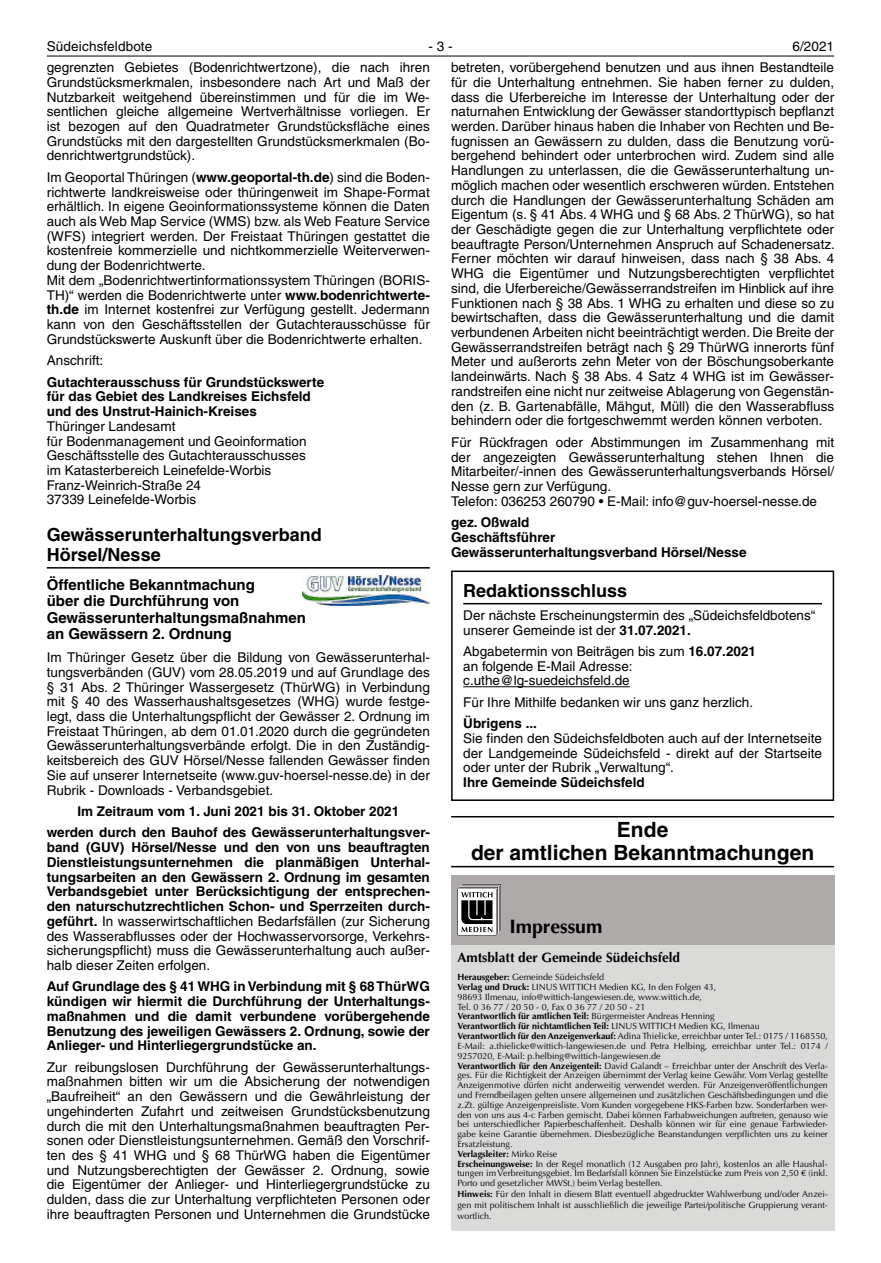
<style>
.page{position:relative;width:881px;height:1263px;background:#fff}
.page>*{position:absolute;margin:0;border:0;box-sizing:border-box;transform-origin:0 0}
.t1{font:700 21px/23px "Helvetica LT";color:#000;text-align:center}
.t2{font:700 19.5px "Optima LT";color:#000}
.t3{font:700 18px/19.6px "Helvetica LT";color:#000}
.t4{font:700 15px/16.4px "Helvetica LT";color:#000}
.t5{font:13.5px/14.7px "Helvetica LT";color:#000;text-align:justify}
.t6{font:700 13.5px/14.7px "Helvetica LT";color:#000}
.t7{font:700 13.5px "Optima LT";color:#000}
.t8{font:9px/9.8px "Optima LT";color:#000}
.s1{font-weight:700}
.s2{font-weight:400}
</style>
<div class="page">
<hr style="left:47px;top:56px;width:786px;height:1px;background:#000">
<hr style="left:451px;top:816px;width:382px;height:1px;background:#000">
<hr style="left:451px;top:866px;width:382px;height:1px;background:#000">
<hr style="left:463px;top:603px;width:358px;height:1px;background:#000">
<hr style="left:463px;top:686px;width:166px;height:1px;background:#000">
<div style="left:451px;top:570px;width:382px;height:231px;border:2px solid #000"></div>
<hr style="left:47px;top:567px;width:382px;height:2px;background:#000">
<img style="left:302px;top:576px;width:127px;height:29px">
<div style="left:451px;top:933px;width:382px;height:298px;background:#dadad9"></div>
<div style="left:451px;top:875px;width:382px;height:70px;background:#adaaa9"></div>
<svg style="left:457px;top:884px;width:44px;height:51px;background:#8d8d8d"></svg>
<p class="t5" style="left:47px;top:39px;width:107px">Südeichsfeldbote</p>
<p class="t5" style="left:428px;top:39px;width:26px">- 3 -</p>
<p class="t5" style="left:451px;top:35px;width:384px;line-height:21.3px;text-align:right">6/2021<br>betreten, vorübergehend benutzen und aus ihnen Bestandteile</p>
<p class="t5" style="left:451px;top:75px;width:385px">für die Unterhaltung entnehmen. Sie haben ferner zu dulden, dass die Uferbereiche im Interesse der Unterhaltung oder der naturnahen Entwicklung der Gewässer standorttypisch bepflanzt werden. Darüber hinaus haben die Inhaber von Rechten und Be&shy;fugnissen an Gewässern zu dulden, dass die Benutzung vorü&shy;bergehend behindert oder unterbrochen wird. Zudem sind alle Handlungen zu unterlassen, die die Gewässerunterhaltung un&shy;möglich machen oder wesentlich erschweren würden. Entstehen durch die Handlungen der Gewässerunterhaltung Schäden am Eigentum (s. § 41 Abs. 4 WHG und § 68 Abs. 2 ThürWG), so hat der Geschädigte gegen die zur Unterhaltung verpflichtete oder beauftragte Person/Unternehmen Anspruch auf Schadenersatz.<br>Ferner möchten wir darauf hinweisen, dass nach § 38 Abs. 4<br>WHG die Eigentümer und Nutzungsberechtigten verpflichtet sind, die Uferbereiche/Gewässerrandstreifen im Hinblick auf ihre Funktionen nach § 38 Abs. 1 WHG zu erhalten und diese so zu bewirtschaften, dass die Gewässerunterhaltung und die damit verbundenen Arbeiten nicht beeinträchtigt werden. Die Breite der Gewässerrandstreifen beträgt nach § 29 ThürWG innerorts fünf Meter und außerorts zehn Meter von der Böschungsoberkante landeinwärts. Nach § 38 Abs. 4 Satz 4 WHG ist im Gewässer&shy;randstreifen eine nicht nur zeitweise Ablagerung von Gegenstän&shy;den (z. B. Gartenabfälle, Mähgut, Müll) die den Wasserabfluss behindern oder die fortgeschwemmt werden können verboten.</p>
<p class="t5" style="left:451px;top:435px;width:384px;text-align:left">Für Rückfragen oder Abstimmungen im Zusammenhang mit der angezeigten Gewässerunterhaltung stehen Ihnen die Mitarbeiter/-innen des Gewässerunterhaltungsverbands Hörsel/ Nesse gern zur Verfügung.<br>Telefon: 036253 260790 • E-Mail: info@guv-hoersel-nesse.de</p>
<p class="t6" style="left:451px;top:515px;width:297px">gez. Oßwald<br>Geschäftsführer<br>Gewässerunterhaltungsverband Hörsel/Nesse</p>
<h3 class="t3" style="left:463px;top:580px;width:165px">Redaktionsschluss</h3>
<p class="t5" style="left:463px;top:608px;width:353px">Der nächste Erscheinungstermin des „Südeichsfeldbotens“ unserer Gemeinde ist der <span class="s1">31.07.2021.</span></p>
<p class="t5" style="left:463px;top:644px;width:294px;text-align:left">Abgabetermin von Beiträgen bis zum <span class="s1">16.07.2021 </span>an folgende E-Mail Adresse: c.uthe@lg-suedeichsfeld.de</p>
<p class="t5" style="left:463px;top:695px;width:291px">Für Ihre Mithilfe bedanken wir uns ganz herzlich.</p>
<p class="t6" style="left:463px;top:716px;width:75px">Übrigens ...</p>
<p class="t5" style="left:463px;top:731px;width:360px">Sie finden den Südeichsfeldboten auch auf der Internetseite der Landgemeinde Südeichsfeld - direkt auf der Startseite oder unter der Rubrik „Verwaltung“.</p>
<p class="t6" style="left:463px;top:775px;width:183px">Ihre Gemeinde Südeichsfeld</p>
<h1 class="t1" style="left:471px;top:817px;width:344px">Ende<br>der amtlichen Bekanntmachungen</h1>
<p class="t5" style="left:47px;top:60px;width:384px">gegrenzten Gebietes (Bodenrichtwertzone), die nach ihren Grundstücksmerkmalen, insbesondere nach Art und Maß der Nutzbarkeit weitgehend übereinstimmen und für die im We&shy;sentlichen gleiche allgemeine Wertverhältnisse vorliegen. Er ist bezogen auf den Quadratmeter Grundstücksfläche eines Grundstücks mit den dargestellten Grundstücksmerkmalen (Bo&shy;denrichtwertgrundstück).</p>
<p class="t5" style="left:47px;top:170px;width:384px;text-align:left">Im Geoportal Thüringen (<span class="s1">www.geoportal-th.de</span>) sind die Boden&shy;richtwerte landkreisweise oder thüringenweit im Shape-Format erhältlich. In eigene Geoinformationssysteme können die Daten auch als Web Map Service (WMS) bzw. als Web Feature Service (WFS) integriert werden. Der Freistaat Thüringen gestattet die kostenfreie kommerzielle und nichtkommerzielle Weiterverwen&shy;dung der Bodenrichtwerte.<br>Mit dem „Bodenrichtwertinformationssystem Thüringen (BORIS-TH)“ werden die Bodenrichtwerte unter <span class="s1">www.bodenrichtwerte&shy;th.de</span> im Internet kostenfrei zur Verfügung gestellt. Jedermann kann von den Geschäftsstellen der Gutachterausschüsse für Grundstückswerte Auskunft über die Bodenrichtwerte erhalten.</p>
<p class="t5" style="left:47px;top:353px;width:58px">Anschrift:</p>
<p class="t6" style="left:47px;top:374px;width:279px">Gutachterausschuss für Grundstückswerte für das Gebiet des Landkreises Eichsfeld und des Unstrut-Hainich-Kreises</p>
<p class="t5" style="left:47px;top:419px;width:261px;text-align:left">Thüringer Landesamt<br>für Bodenmanagement und Geoinformation Geschäftsstelle des Gutachterausschusses im Katasterbereich Leinefelde-Worbis Franz-Weinrich-Straße 24<br>37339 Leinefelde-Worbis</p>
<h3 class="t3" style="left:47px;top:525px;width:276px">Gewässerunterhaltungsverband<br>Hörsel/Nesse</h3>
<p class="t4" style="left:47px;top:576px;width:261px">Öffentliche Bekanntmachung<br>über die Durchführung von<br>Gewässerunterhaltungsmaßnahmen an Gewässern 2. Ordnung</p>
<p class="t5" style="left:47px;top:650px;width:384px">Im Thüringer Gesetz über die Bildung von Gewässerunterhal&shy;tungsverbänden (GUV) vom 28.05.2019 und auf Grundlage des § 31 Abs. 2 Thüringer Wassergesetz (ThürWG) in Verbindung mit § 40 des Wasserhaushaltsgesetzes (WHG) wurde festge&shy;legt, dass die Unterhaltungspflicht der Gewässer 2. Ordnung im Freistaat Thüringen, ab dem 01.01.2020 durch die gegründeten Gewässerunterhaltungsverbände erfolgt. Die in den Zuständig&shy;keitsbereich des GUV Hörsel/Nesse fallenden Gewässer finden Sie auf unserer Internetseite (www.guv-hoersel-nesse.de) in der Rubrik - Downloads - Verbandsgebiet.</p>
<p class="t6" style="left:47px;top:800px;width:384px;line-height:21.5px;text-align:center">Im Zeitraum vom 1. Juni 2021 bis 31. Oktober 2021<br>werden durch den Bauhof des Gewässerunterhaltungsver-</p>
<p class="t6" style="left:47px;top:840px;width:384px;text-align:justify">band (GUV) Hörsel/Nesse und den von uns beauftragten Dienstleistungsunternehmen die planmäßigen Unterhal&shy;tungsarbeiten an den Gewässern 2. Ordnung im gesamten Verbandsgebiet unter Berücksichtigung der entsprechen&shy;den naturschutzrechtlichen Schon- und Sperrzeiten durch&shy;geführt. <span class="s2">In wasserwirtschaftlichen Bedarfsfällen (zur Sicherung des Wasserabflusses oder der Hochwasservorsorge, Verkehrs&shy;sicherungspflicht) muss die Gewässerunterhaltung auch außer&shy;halb dieser Zeiten erfolgen.</span></p>
<p class="t6" style="left:47px;top:979px;width:384px;text-align:justify">Auf Grundlage des § 41 WHG in Verbindung mit § 68 ThürWG kündigen wir hiermit die Durchführung der Unterhaltungs&shy;maßnahmen und die damit verbundene vorübergehende Benutzung des jeweiligen Gewässers 2. Ordnung, sowie der Anlieger- und Hinterliegergrundstücke an.</p>
<p class="t5" style="left:47px;top:1059px;width:384px">Zur reibungslosen Durchführung der Gewässerunterhaltungs&shy;maßnahmen bitten wir um die Absicherung der notwendigen „Baufreiheit“ an den Gewässern und die Gewährleistung der ungehinderten Zufahrt und zeitweisen Grundstücksbenutzung durch die mit den Unterhaltungsmaßnahmen beauftragten Per&shy;sonen oder Dienstleistungsunternehmen. Gemäß den Vorschrif&shy;ten des § 41 WHG und § 68 ThürWG haben die Eigentümer und Nutzungsberechtigten der Gewässer 2. Ordnung, sowie die Eigentümer der Anlieger- und Hinterliegergrundstücke zu dulden, dass die zur Unterhaltung verpflichteten Personen oder ihre beauftragten Personen und Unternehmen die Grundstücke</p>
<h2 class="t2" style="left:509px;top:915px;width:94px">Impressum</h2>
<p class="t7" style="left:457px;top:949px;width:224px">Amtsblatt der Gemeinde Südeichsfeld</p>
<p class="t8" style="left:457px;top:972px;width:372px"><span class="s1">Herausgeber:</span> Gemeinde Südeichsfeld<br><span class="s1">Verlag und Druck:</span> LINUS WITTICH Medien KG, In den Folgen 43,<br>98693 Ilmenau, info@wittich-langewiesen.de, www.wittich.de,<br>Tel. 0 36 77 / 20 50 - 0, Fax 0 36 77 / 20 50 - 21<br><span class="s1">Verantwortlich für amtlichen Teil:</span> Bürgermeister Andreas Henning<br><span class="s1">Verantwortlich für nichtamtlichen Teil:</span> LINUS WITTICH Medien KG, Ilmenau<br><span class="s1">Verantwortlich für den Anzeigenverkauf:</span> Adina Thielicke, erreichbar unter Tel.: 0175 / 1168550, E-Mail: a.thielicke@wittich-langewiesen.de und Petra Helbing, erreichbar unter Tel.: 0174 / 9257020, E-Mail: p.helbing@wittich-langewiesen.de<br><span class="s1">Verantwortlich für den Anzeigenteil:</span> David Galandt – Erreichbar unter der Anschrift des Verla&shy;ges. Für die Richtigkeit der Anzeigen übernimmt der Verlag keine Gewähr. Vom Verlag gestellte Anzeigenmotive dürfen nicht anderweitig verwendet werden. Für Anzeigenveröffentlichungen und Fremdbeilagen gelten unsere allgemeinen und zusätzlichen Geschäftsbedingungen und die z.Zt. gültige Anzeigenpreisliste. Vom Kunden vorgegebene HKS-Farben bzw. Sonderfarben wer&shy;den von uns aus 4-c Farben gemischt. Dabei können Farbabweichungen auftreten, genauso wie bei unterschiedlicher Papierbeschaffenheit. Deshalb können wir für eine genaue Farbwieder&shy;gabe keine Garantie übernehmen. Diesbezügliche Beanstandungen verpflichten uns zu keiner Ersatzleistung.<br><span class="s1">Verlagsleiter:</span> Mirko Reise<br><span class="s1">Erscheinungsweise:</span> In der Regel monatlich (12 Ausgaben pro Jahr), kostenlos an alle Haushal&shy;tungen im Verbreitungsgebiet. Im Bedarfsfall können Sie Einzelstücke zum Preis von 2,50 € (inkl.<br>Porto und gesetzlicher MWSt.) beim Verlag bestellen.</p>
<p class="t8" style="left:457px;top:1189px;width:372px;line-height:10.8px;text-align:justify"><span class="s1">Hinweis:</span> Für den Inhalt in diesem Blatt eventuell abgedruckter Wahlwerbung und/oder Anzei&shy;gen mit politischem Inhalt ist ausschließlich die jeweilige Partei/politische Gruppierung verant&shy;wortlich.</p>
</div>
